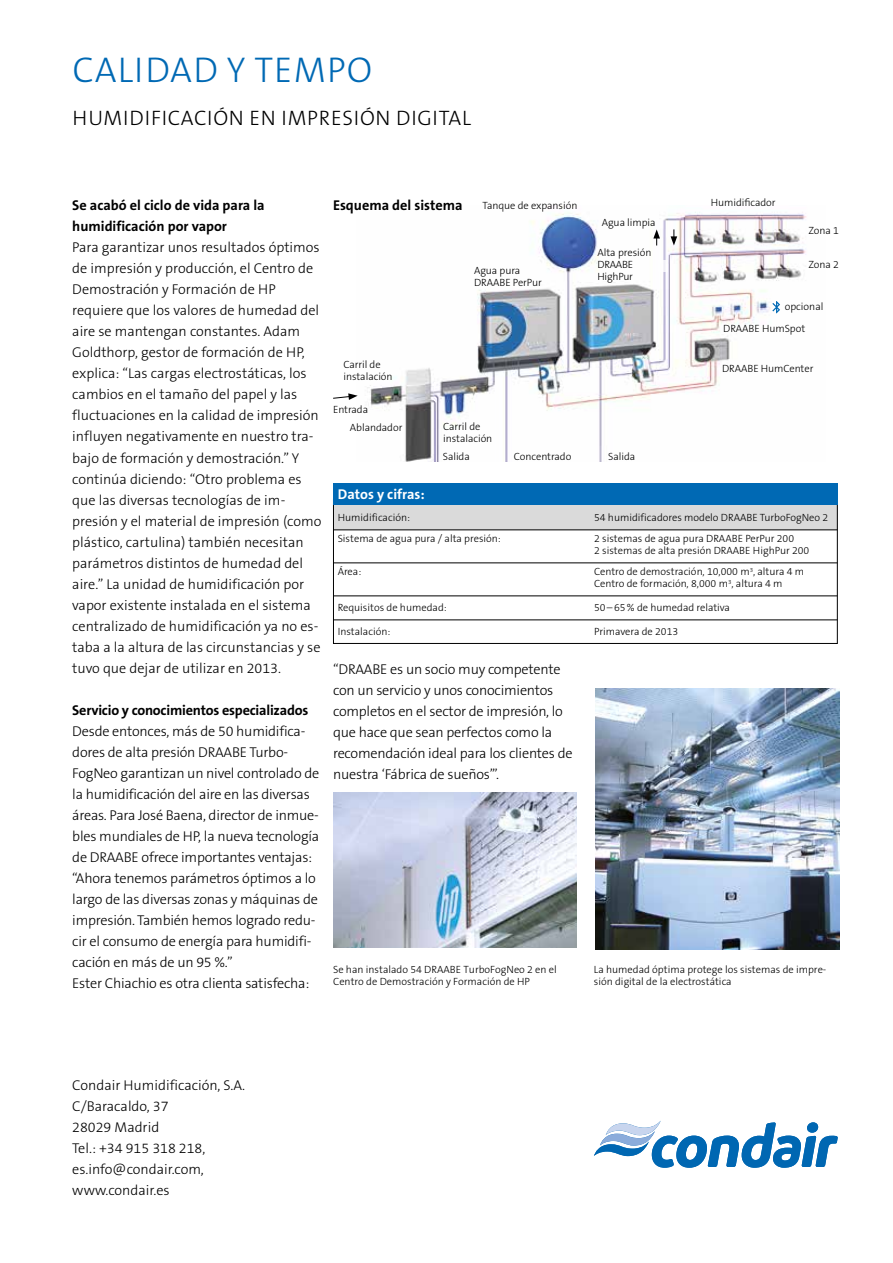
<style>
.page{position:relative;width:893px;height:1263px;background:#fff}
.page>*{position:absolute;margin:0;border:0;box-sizing:border-box;transform-origin:0 0}
.t1{font:300 36px "The Sans B W3";letter-spacing:.035em;color:#0069b4}
.t2{font:300 21px "The Sans B W3";letter-spacing:.035em;color:#000}
.t3{font:300 14.25px/21px "The Sans B W3";color:#000}
.t4{font:700 14.25px/21px "The Sans B W7";color:#000}
.t5{font:700 14.25px "The Sans B W7";color:#fff}
.t6{font:300 10.5px/12px "The Sans B W3";color:#000}
</style>
<div class="page">
<img style="left:365px;top:212px;width:442px;height:249px">
<svg style="left:653px;top:229px;width:7px;height:16px"></svg>
<svg style="left:671px;top:229px;width:6px;height:16px"></svg>
<svg style="left:333px;top:393px;width:25px;height:7px"></svg>
<div style="left:658px;top:260px;width:9px;height:11px;background:#fff"></div>
<div style="left:333px;top:500px;width:505px;height:30px;background:#dadada"></div>
<img style="left:333px;top:793px;width:244px;height:154px">
<div style="left:333px;top:499px;width:505px;height:145px;border:1px solid #000"></div>
<div style="left:333px;top:484px;width:505px;height:21px;background:#0069b4"></div>
<hr style="left:333px;top:529px;width:504px;height:1px;background:#000">
<hr style="left:333px;top:562px;width:504px;height:1px;background:#000">
<hr style="left:333px;top:595px;width:504px;height:1px;background:#000">
<hr style="left:333px;top:619px;width:504px;height:1px;background:#000">
<img style="left:595px;top:689px;width:244px;height:260px">
<svg style="left:594px;top:1121px;width:244px;height:47px"></svg>
<svg style="left:772px;top:301px;width:8px;height:12px"></svg>
<h1 class="t1" style="left:73px;top:47px;width:301px">CALIDAD Y TEMPO</h1>
<h2 class="t2" style="left:72px;top:105px;width:400px">HUMIDIFICACIÓN EN IMPRESIÓN DIGITAL</h2>
<p class="t4" style="left:72px;top:195px;width:194px">Se acabó el ciclo de vida para la humidificación por vapor</p>
<p class="t3" style="left:72px;top:237px;width:251px">Para garantizar unos resultados óptimos de impresión y producción, el Centro de Demostración y Formación de HP requiere que los valores de humedad del aire se mantengan constantes. Adam Goldthorp, gestor de formación de HP, explica: “Las cargas electrostáticas, los cambios en el tamaño del papel y las fluctuaciones en la calidad de impresión influyen negativamente en nuestro tra&shy;bajo de formación y demostración.” Y continúa diciendo: “Otro problema es que las diversas tecnologías de im&shy;presión y el material de impresión (como plástico, cartulina) también necesitan parámetros distintos de humedad del aire.” La unidad de humidificación por vapor existente instalada en el sistema centralizado de humidificación ya no es&shy;taba a la altura de las circunstancias y se tuvo que dejar de utilizar en 2013.</p>
<p class="t4" style="left:72px;top:699px;width:238px">Servicio y conocimientos especializados</p>
<p class="t3" style="left:72px;top:720px;width:249px">Desde entonces, más de 50 humidifica&shy;dores de alta presión DRAABE Turbo-FogNeo garantizan un nivel controlado de la humidificación del aire en las diversas áreas. Para José Baena, director de inmue&shy;bles mundiales de HP, la nueva tecnología de DRAABE ofrece importantes ventajas: “Ahora tenemos parámetros óptimos a lo largo de las diversas zonas y máquinas de impresión. También hemos logrado redu&shy;cir el consumo de energía para humidifi&shy;cación en más de un 95 %.”<br>Ester Chiachio es otra clienta satisfecha:</p>
<p class="t4" style="left:333px;top:195px;width:131px">Esquema del sistema</p>
<p class="t6" style="left:483px;top:200px;width:96px">Tanque de expansión</p>
<p class="t6" style="left:474px;top:264px;width:69px">Agua pura<br>DRAABE PerPur</p>
<p class="t6" style="left:602px;top:217px;width:55px">Agua limpia</p>
<p class="t6" style="left:597px;top:247px;width:56px">Alta presión<br>DRAABE<br>HighPur</p>
<p class="t6" style="left:343px;top:358px;width:51px">Carril de instalación</p>
<p class="t6" style="left:333px;top:404px;width:37px">Entrada</p>
<p class="t6" style="left:350px;top:422px;width:54px">Ablandador</p>
<p class="t6" style="left:443px;top:421px;width:51px">Carril de instalación</p>
<p class="t6" style="left:443px;top:450px;width:29px">Salida</p>
<p class="t6" style="left:514px;top:450px;width:59px">Concentrado</p>
<p class="t6" style="left:608px;top:450px;width:29px">Salida</p>
<p class="t6" style="left:711px;top:196px;width:66px">Humidificador</p>
<p class="t6" style="left:808px;top:225px;width:32px">Zona 1</p>
<p class="t6" style="left:808px;top:258px;width:32px">Zona 2</p>
<p class="t6" style="left:785px;top:300px;width:40px">opcional</p>
<p class="t6" style="left:723px;top:323px;width:84px">DRAABE HumSpot</p>
<p class="t6" style="left:722px;top:363px;width:93px">DRAABE HumCenter</p>
<p class="t5" style="left:338px;top:485px;width:88px">Datos y cifras:</p>
<p class="t6" style="left:338px;top:512px;width:74px">Humidificación:</p>
<p class="t6" style="left:594px;top:512px;width:236px">54 humidificadores modelo DRAABE TurboFogNeo 2</p>
<p class="t6" style="left:338px;top:533px;width:165px">Sistema de agua pura / alta presión:</p>
<p class="t6" style="left:594px;top:533px;width:217px">2 sistemas de agua pura DRAABE PerPur 200<br>2 sistemas de alta presión DRAABE HighPur 200</p>
<p class="t6" style="left:338px;top:566px;width:25px">Área:</p>
<p class="t6" style="left:594px;top:566px;width:212px">Centro de demostración, 10,000 m<sup>3</sup>, altura 4 m<br>Centro de formación, 8,000 m<sup>3</sup>, altura 4 m</p>
<p class="t6" style="left:338px;top:602px;width:111px">Requisitos de humedad:</p>
<p class="t6" style="left:594px;top:602px;width:137px">50–65% de humedad relativa</p>
<p class="t6" style="left:338px;top:626px;width:54px">Instalación:</p>
<p class="t6" style="left:594px;top:626px;width:86px">Primavera de 2013</p>
<p class="t3" style="left:333px;top:659px;width:241px">“DRAABE es un socio muy competente con un servicio y unos conocimientos completos en el sector de impresión, lo que hace que sean perfectos como la recomendación ideal para los clientes de nuestra ‘Fábrica de sueños’”.</p>
<p class="t6" style="left:333px;top:963px;width:225px">Se han instalado 54 DRAABE TurboFogNeo 2 en el<br>Centro de Demostración y Formación de HP</p>
<p class="t6" style="left:594px;top:963px;width:234px">La humedad óptima protege los sistemas de impre&shy;sión digital de la electrostática</p>
<p class="t3" style="left:72px;top:1075px;width:174px">Condair Humidificación, S.A.<br>C/Baracaldo, 37<br>28029 Madrid<br>Tel.: +34 915 318 218, es.info@condair.com, www.condair.es</p>
</div>
